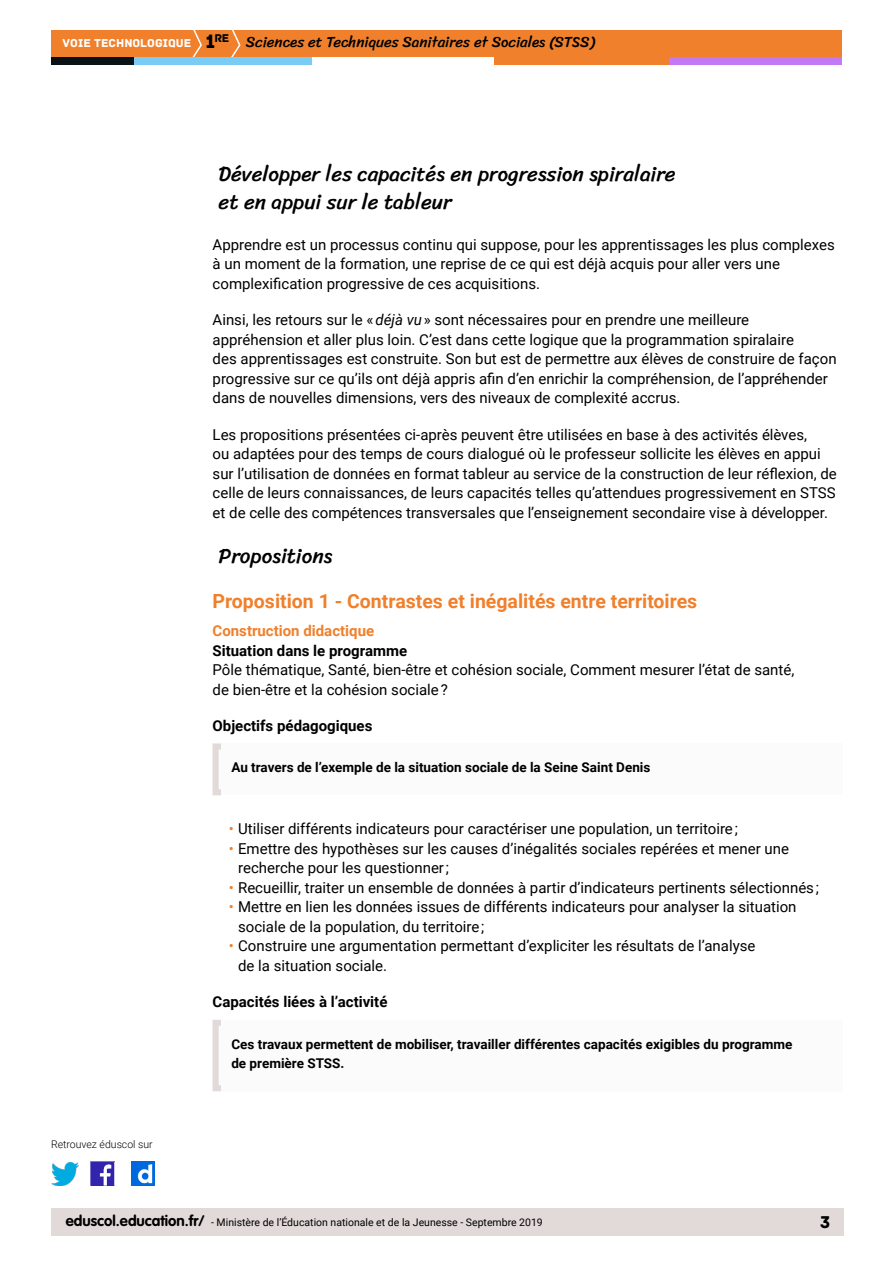
<style>
.page{position:relative;width:893px;height:1263px;background:#fff}
.page>*{position:absolute;margin:0;border:0;box-sizing:border-box;transform-origin:0 0}
.t1{font:21px/28.5px "Sriracha";color:#000}
.t2{font:700 19.5px "Roboto";color:#f0802b}
.t3{font:18px "Archive";color:#000}
.t4{font:15px/19.5px "Roboto";color:#000}
.t5{font:700 15px "Roboto";color:#000}
.t6{font:15px "Sriracha";color:#000}
.t7{font:700 15px "Roboto";color:#f0802b}
.t8{font:700 13.5px/19.5px "Roboto";color:#000}
.t9{font:12px "Archive";color:#fff}
.t10{font:11.85px "Archive";color:#000}
.t11{font:10.5px "Roboto";color:#000}
.t12{font:300 10.5px "Roboto";color:#000}
.s1{font-size:20.4px}
.s2{font-style:italic}
.s3{color:#f0802b}
.s4{font-family:"VAG Rounded Std";font-weight:700;font-size:15px}
</style>
<div class="page">
<div style="left:51px;top:1209px;width:792px;height:27px;background:#e1dad8"></div>
<img style="left:91px;top:1162px;width:23px;height:23px">
<img style="left:51px;top:1163px;width:28px;height:22px">
<img style="left:132px;top:1162px;width:22px;height:23px">
<div style="left:51px;top:30px;width:791px;height:27px;background:#f0802b"></div>
<svg style="left:192px;top:30px;width:10px;height:27px"></svg>
<svg style="left:231px;top:30px;width:10px;height:27px"></svg>
<div style="left:133px;top:57px;width:179px;height:8px;background:#79cdf4"></div>
<div style="left:51px;top:57px;width:82px;height:8px;background:#091316"></div>
<div style="left:667px;top:57px;width:175px;height:8px;background:#c379f6"></div>
<div style="left:494px;top:57px;width:175px;height:8px;background:#f0802b"></div>
<div style="left:213px;top:743px;width:630px;height:52px;background:#fcfbfb"></div>
<div style="left:213px;top:1020px;width:630px;height:71px;background:#fcfbfb"></div>
<p class="t10" style="left:205px;top:31px;width:25px"><span class="s1">1</span>re</p>
<p class="t9" style="left:63px;top:36px;width:130px">VOIE TECHNOLOGIQUE</p>
<p class="t6" style="left:246px;top:33px;width:350px">Sciences et Techniques Sanitaires et Sociales (STSS)</p>
<h1 class="t1" style="left:219px;top:159px;width:459px">Développer les capacités en progression spiralaire et en appui sur le tableur</h1>
<p class="t4" style="left:213px;top:234px;width:624px">Apprendre est un processus continu qui suppose, pour les apprentissages les plus complexes à un moment de la formation, une reprise de ce qui est déjà acquis pour aller vers une complexification progressive de ces acquisitions.</p>
<p class="t4" style="left:213px;top:310px;width:625px">Ainsi, les retours sur le « <span class="s2">déjà vu</span> » sont nécessaires pour en prendre une meilleure appréhension et aller plus loin. C’est dans cette logique que la programmation spiralaire<br>des apprentissages est construite. Son but est de permettre aux élèves de construire de façon progressive sur ce qu’ils ont déjà appris afin d’en enrichir la compréhension, de l’appréhender dans de nouvelles dimensions, vers des niveaux de complexité accrus.</p>
<p class="t4" style="left:213px;top:424px;width:626px">Les propositions présentées ci-après peuvent être utilisées en base à des activités élèves,<br>ou adaptées pour des temps de cours dialogué où le professeur sollicite les élèves en appui sur l’utilisation de données en format tableur au service de la construction de leur réflexion, de celle de leurs connaissances, de leurs capacités telles qu’attendues progressivement en STSS et de celle des compétences transversales que l’enseignement secondaire vise à développer.</p>
<h1 class="t1" style="left:219px;top:542px;width:115px">Propositions</h1>
<h2 class="t2" style="left:213px;top:587px;width:486px">Proposition 1 - Contrastes et inégalités entre territoires</h2>
<p class="t7" style="left:213px;top:620px;width:163px">Construction didactique</p>
<p class="t5" style="left:213px;top:640px;width:196px">Situation dans le programme</p>
<p class="t4" style="left:213px;top:659px;width:583px">Pôle thématique, Santé, bien-être et cohésion sociale, Comment mesurer l’état de santé, de bien-être et la cohésion sociale ?</p>
<p class="t5" style="left:213px;top:715px;width:161px">Objectifs pédagogiques</p>
<p class="t8" style="left:231px;top:757px;width:421px">Au travers de l’exemple de la situation sociale de la Seine Saint Denis</p>
<p class="t12" style="left:51px;top:1137px;width:103px">Retrouvez éduscol sur</p>
<p class="t4" style="left:229px;top:819px;width:510px"><span class="s3">•</span> Utiliser différents indicateurs pour caractériser une population, un territoire ;</p>
<p class="t4" style="left:238px;top:838px;width:552px;text-indent:-9px"><span class="s3">•</span> Emettre des hypothèses sur les causes d’inégalités sociales repérées et mener une recherche pour les questionner ;</p>
<p class="t4" style="left:229px;top:877px;width:592px"><span class="s3">•</span> Recueillir, traiter un ensemble de données à partir d’indicateurs pertinents sélectionnés ;</p>
<p class="t4" style="left:238px;top:897px;width:560px;text-indent:-9px"><span class="s3">•</span> Mettre en lien les données issues de différents indicateurs pour analyser la situation sociale de la population, du territoire ;</p>
<p class="t4" style="left:238px;top:936px;width:519px;text-indent:-9px"><span class="s3">•</span> Construire une argumentation permettant d’expliciter les résultats de l’analyse de la situation sociale.</p>
<p class="t5" style="left:213px;top:991px;width:176px">Capacités liées à l’activité</p>
<p class="t8" style="left:231px;top:1034px;width:562px">Ces travaux permettent de mobiliser, travailler différentes capacités exigibles du programme de première STSS.</p>
<p class="t11" style="left:66px;top:1215px;width:478px"><span class="s4">eduscol.education.fr/</span> - Ministère de l’Éducation nationale et de la Jeunesse - Septembre 2019</p>
<p class="t3" style="left:820px;top:1211px;width:12px">3</p>
</div>
